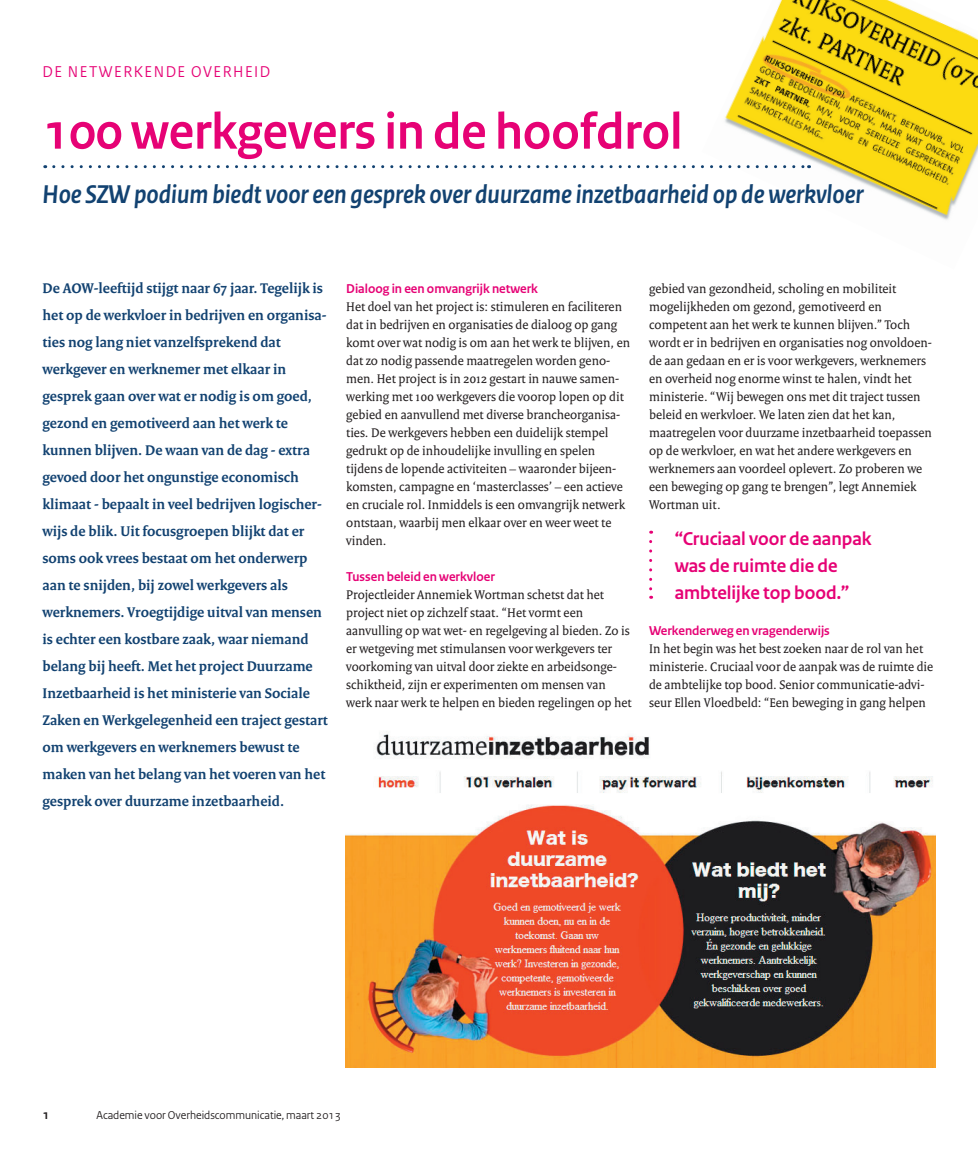
<style>
.page{position:relative;width:978px;height:1149px;background:#fff}
.page>*{position:absolute;margin:0;border:0;box-sizing:border-box;transform-origin:0 0}
.t1{font:700 53.25px "Rijksoverheid Sans";color:#e60275}
.t2{font:italic 700 27px "Rijksoverheid Sans";color:#124271}
.t3{font:700 19.5px/27px "Rijksoverheid Sans";color:#e60275}
.t4{font:16.5px "Rijksoverheid Sans";letter-spacing:.09em;color:#e60275}
.t5{font:700 15px/27px "Rijksoverheid Serif";color:#124271}
.t6{font:13.5px/18px "Rijksoverheid Serif";color:#231f20}
.t7{font:700 13.5px "Rijksoverheid Sans";color:#e60275}
.t8{font:700 13.5px "Rijksoverheid Sans";color:#231f20}
.t9{font:12px "Rijksoverheid Sans";color:#231f20}
</style>
<div class="page">
<img style="left:702px;top:0;width:276px;height:220px">
<svg style="left:54px;top:165px;width:756px;height:3px"></svg>
<svg style="left:649px;top:541px;width:3px;height:57px"></svg>
<img style="left:346px;top:734px;width:590px;height:333px">
<p class="t4" style="left:43px;top:62px;width:229px">DE NETWERKENDE OVERHEID</p>
<h1 class="t1" style="left:43px;top:101px;width:642px">100 werkgevers in de hoofdrol</h1>
<h2 class="t2" style="left:43px;top:179px;width:823px">Hoe SZW podium biedt voor een gesprek over duurzame inzetbaarheid op de werkvloer</h2>
<p class="t5" style="left:43px;top:274px;width:287px">De AOW-leeftijd stijgt naar 67 jaar. Tegelijk is het op de werkvloer in bedrijven en organisa&shy;ties nog lang niet vanzelfsprekend dat werkgever en werknemer met elkaar in gesprek gaan over wat er nodig is om goed, gezond en gemotiveerd aan het werk te kunnen blijven. De waan van de dag - extra gevoed door het ongunstige economisch klimaat - bepaalt in veel bedrijven logischer&shy;wijs de blik. Uit focusgroepen blijkt dat er soms ook vrees bestaat om het onderwerp aan te snijden, bij zowel werkgevers als werknemers. Vroegtijdige uitval van mensen is echter een kostbare zaak, waar niemand belang bij heeft. Met het project Duurzame Inzetbaarheid is het ministerie van Sociale Zaken en Werkgelegenheid een traject gestart om werkgevers en werknemers bewust te maken van het belang van het voeren van het gesprek over duurzame inzetbaarheid.</p>
<p class="t6" style="left:649px;top:279px;width:284px">gebied van gezondheid, scholing en mobiliteit mogelijkheden om gezond, gemotiveerd en competent aan het werk te kunnen blijven.” Toch wordt er in bedrijven en organisaties nog onvoldoen&shy;de aan gedaan en er is voor werkgevers, werknemers en overheid nog enorme winst te halen, vindt het ministerie. “Wij bewegen ons met dit traject tussen beleid en werkvloer. We laten zien dat het kan, maatregelen voor duurzame inzetbaarheid toepassen op de werkvloer, en wat het andere werkgevers en werknemers aan voordeel oplevert. Zo proberen we een beweging op gang te brengen”, legt Annemiek Wortman uit.</p>
<p class="t7" style="left:346px;top:281px;width:193px">Dialoog in een omvangrijk netwerk</p>
<p class="t6" style="left:346px;top:297px;width:285px">Het doel van het project is: stimuleren en faciliteren dat in bedrijven en organisaties de dialoog op gang komt over wat nodig is om aan het werk te blijven, en dat zo nodig passende maatregelen worden geno&shy;men. Het project is in 2012 gestart in nauwe samen&shy;werking met 100 werkgevers die voorop lopen op dit gebied en aanvullend met diverse brancheorganisa&shy;ties. De werkgevers hebben een duidelijk stempel gedrukt op de inhoudelijke invulling en spelen tijdens de lopende activiteiten – waaronder bijeen&shy;komsten, campagne en ‘masterclasses’ – een actieve en cruciale rol. Inmiddels is een omvangrijk netwerk ontstaan, waarbij men elkaar over en weer weet te vinden.</p>
<p class="t7" style="left:346px;top:569px;width:150px">Tussen beleid en werkvloer</p>
<p class="t6" style="left:346px;top:585px;width:287px">Projectleider Annemiek Wortman schetst dat het project niet op zichzelf staat. “Het vormt een aanvulling op wat wet- en regelgeving al bieden. Zo is er wetgeving met stimulansen voor werkgevers ter voorkoming van uitval door ziekte en arbeidsonge&shy;schiktheid, zijn er experimenten om mensen van werk naar werk te helpen en bieden regelingen op het</p>
<h3 class="t3" style="left:675px;top:525px;width:198px">“Cruciaal voor de aanpak was de ruimte die de ambtelijke top bood.”</h3>
<p class="t7" style="left:649px;top:623px;width:182px">Werkenderweg en vragenderwijs</p>
<p class="t6" style="left:649px;top:639px;width:286px">In het begin was het best zoeken naar de rol van het ministerie. Cruciaal voor de aanpak was de ruimte die de ambtelijke top bood. Senior communicatie-advi&shy;seur Ellen Vloedbeld: “Een beweging in gang helpen</p>
<p class="t8" style="left:43px;top:1106px;width:8px">1</p>
<p class="t9" style="left:97px;top:1107px;width:246px">Academie voor Overheidscommunicatie, maart 2013</p>
</div>
